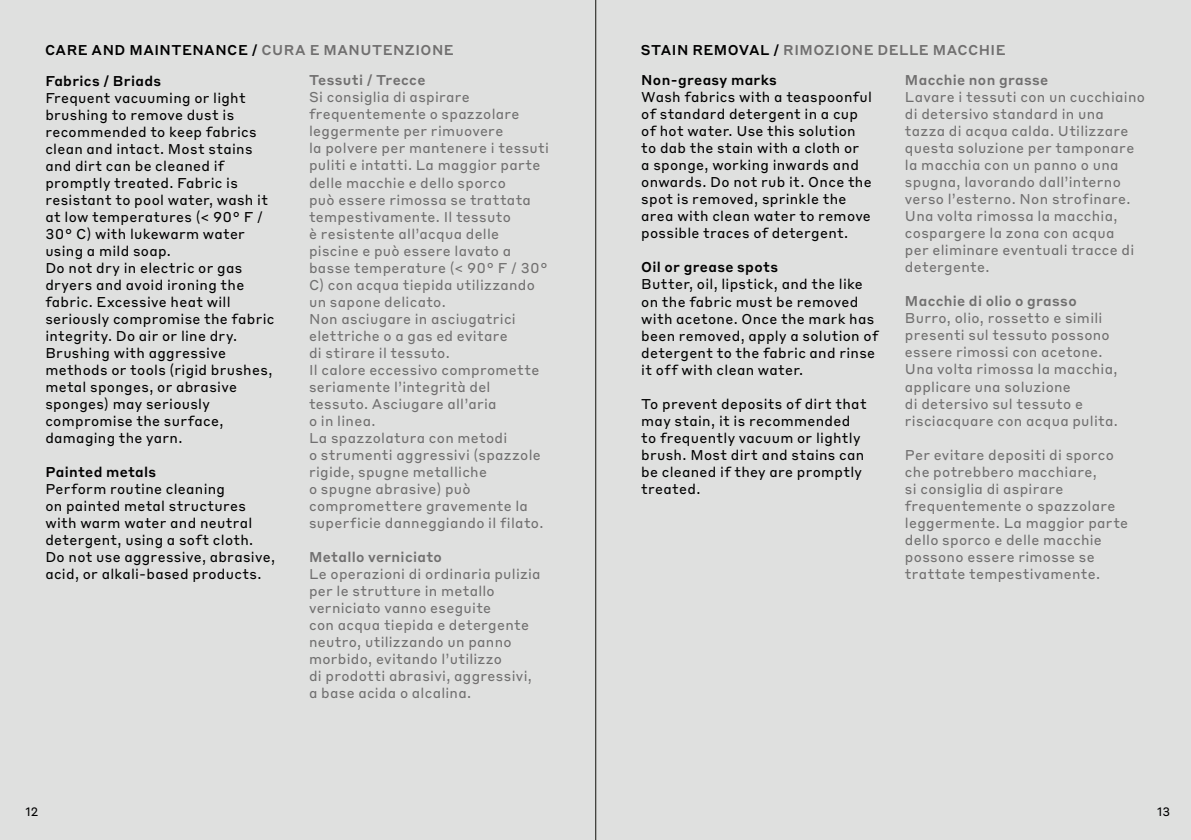
<style>
.page{position:relative;width:1191px;height:840px;background:#fff}
.page>*{position:absolute;margin:0;border:0;box-sizing:border-box;transform-origin:0 0}
.t1{font:14px/17px "Styrene BLC";letter-spacing:.02em;color:#706f6f}
.t2{font:14px/17px "Styrene BLC";letter-spacing:.02em;color:#000}
.t3{font:500 14px "Styrene BLC";letter-spacing:.025em;color:#706f6f}
.t4{font:500 14px "Styrene BLC";letter-spacing:.025em;color:#000}
.t5{font:12px "Styrene BLC";color:#000}
.s1{color:#706f6f}
.s2{color:#000}
</style>
<div class="page">
<div style="left:0;top:0;width:1191px;height:839px;background:#dfe0df"></div>
<hr style="left:595px;top:0;width:1px;height:839px;background:#12110c">
<p class="t4" style="left:45px;top:45px;width:410px">CARE AND MAINTENANCE / <span class="s1">CURA E MANUTENZIONE</span></p>
<p class="t4" style="left:45px;top:75px;width:117px">Fabrics / Briads</p>
<p class="t2" style="left:45px;top:90px;width:231px">Frequent vacuuming or light brushing to remove dust is recommended to keep fabrics clean and intact. Most stains and dirt can be cleaned if promptly treated. Fabric is resistant to pool water, wash it at low temperatures (&lt; 90° F /<br>30° C) with lukewarm water using a mild soap.<br>Do not dry in electric or gas dryers and avoid ironing the fabric. Excessive heat will seriously compromise the fabric integrity. Do air or line dry.<br>Brushing with aggressive methods or tools (rigid brushes, metal sponges, or abrasive sponges) may seriously compromise the surface, damaging the yarn.</p>
<p class="t4" style="left:45px;top:466px;width:112px">Painted metals</p>
<p class="t2" style="left:45px;top:481px;width:231px">Perform routine cleaning<br>on painted metal structures with warm water and neutral detergent, using a soft cloth.<br>Do not use aggressive, abrasive, acid, or alkali-based products.</p>
<p class="t3" style="left:309px;top:75px;width:118px">Tessuti / Trecce</p>
<p class="t1" style="left:309px;top:90px;width:241px">Si consiglia di aspirare frequentemente o spazzolare leggermente per rimuovere<br>la polvere per mantenere i tessuti puliti e intatti. La maggior parte delle macchie e dello sporco<br>può essere rimossa se trattata tempestivamente. Il tessuto<br>è resistente all’acqua delle piscine e può essere lavato a basse temperature (&lt; 90° F / 30°<br>C) con acqua tiepida utilizzando un sapone delicato.<br>Non asciugare in asciugatrici elettriche o a gas ed evitare<br>di stirare il tessuto.<br>Il calore eccessivo compromette seriamente l’integrità del tessuto. Asciugare all’aria<br>o in linea.<br>La spazzolatura con metodi<br>o strumenti aggressivi (spazzole rigide, spugne metalliche<br>o spugne abrasive) può compromettere gravemente la superficie danneggiando il filato.</p>
<p class="t3" style="left:309px;top:551px;width:134px">Metallo verniciato</p>
<p class="t1" style="left:309px;top:566px;width:233px">Le operazioni di ordinaria pulizia per le strutture in metallo verniciato vanno eseguite<br>con acqua tiepida e detergente neutro, utilizzando un panno morbido, evitando l’utilizzo<br>di prodotti abrasivi, aggressivi, a base acida o alcalina.</p>
<p class="t3" style="left:641px;top:45px;width:366px"><span class="s2">STAIN REMOVAL /</span> RIMOZIONE DELLE MACCHIE</p>
<p class="t4" style="left:641px;top:75px;width:137px">Non-greasy marks</p>
<p class="t2" style="left:641px;top:90px;width:232px">Wash fabrics with a teaspoonful of standard detergent in a cup of hot water. Use this solution to dab the stain with a cloth or<br>a sponge, working inwards and onwards. Do not rub it. Once the spot is removed, sprinkle the area with clean water to remove possible traces of detergent.</p>
<p class="t4" style="left:641px;top:262px;width:138px">Oil or grease spots</p>
<p class="t2" style="left:641px;top:276px;width:239px">Butter, oil, lipstick, and the like on the fabric must be removed with acetone. Once the mark has been removed, apply a solution of detergent to the fabric and rinse it off with clean water.</p>
<p class="t2" style="left:641px;top:395px;width:227px">To prevent deposits of dirt that may stain, it is recommended to frequently vacuum or lightly brush. Most dirt and stains can be cleaned if they are promptly treated.</p>
<p class="t3" style="left:905px;top:74px;width:145px">Macchie non grasse</p>
<p class="t1" style="left:905px;top:89px;width:241px">Lavare i tessuti con un cucchiaino di detersivo standard in una tazza di acqua calda. Utilizzare questa soluzione per tamponare la macchia con un panno o una spugna, lavorando dall’interno verso l’esterno. Non strofinare.<br>Una volta rimossa la macchia, cospargere la zona con acqua<br>per eliminare eventuali tracce di detergente.</p>
<p class="t3" style="left:905px;top:295px;width:173px">Macchie di olio o grasso</p>
<p class="t1" style="left:905px;top:310px;width:214px">Burro, olio, rossetto e simili presenti sul tessuto possono essere rimossi con acetone.<br>Una volta rimossa la macchia, applicare una soluzione<br>di detersivo sul tessuto e risciacquare con acqua pulita.</p>
<p class="t1" style="left:905px;top:446px;width:225px">Per evitare depositi di sporco che potrebbero macchiare,<br>si consiglia di aspirare frequentemente o spazzolare leggermente. La maggior parte dello sporco e delle macchie possono essere rimosse se trattate tempestivamente.</p>
<p class="t5" style="left:26px;top:805px;width:14px">12</p>
<p class="t5" style="left:1157px;top:805px;width:15px">13</p>
</div>
